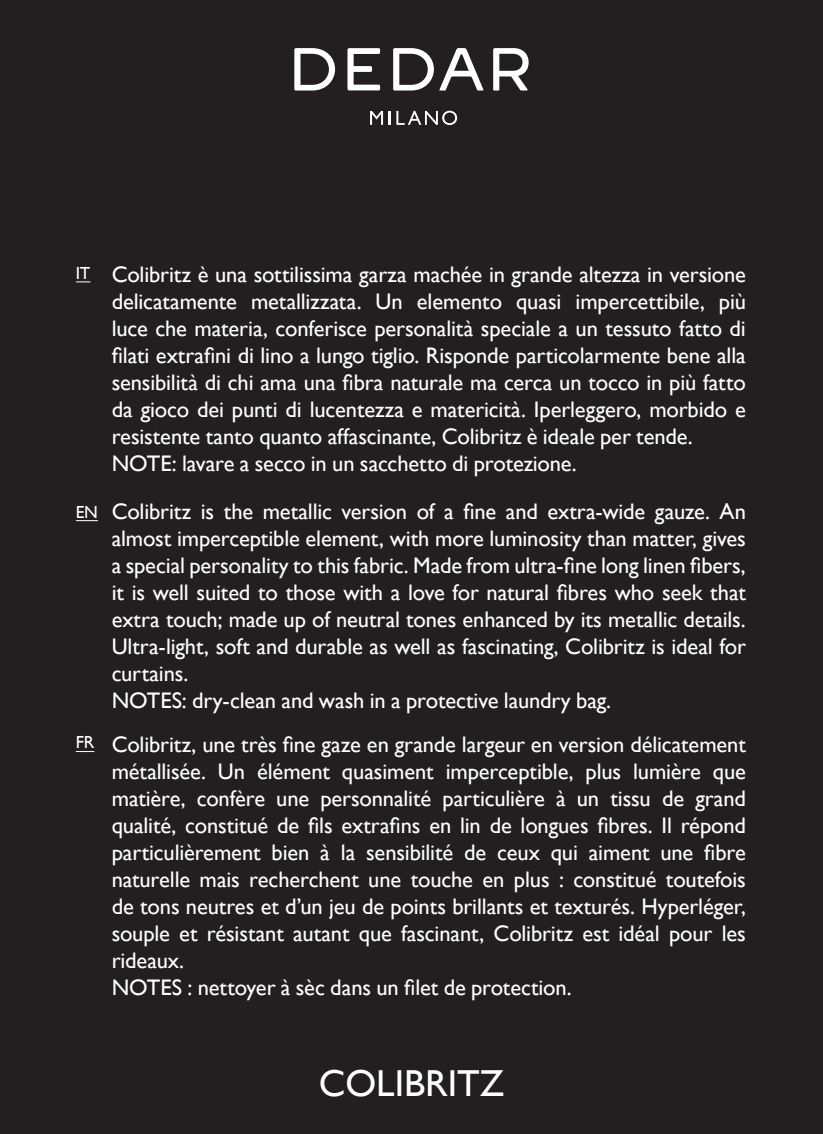
<style>
.page{position:relative;width:823px;height:1134px;background:#fff}
.page>*{position:absolute;margin:0;border:0;box-sizing:border-box;transform-origin:0 0}
.t1{font:37.5px "Gill Sans";color:#fff}
.t2{font:22.5px/27px "Gill Sans";letter-spacing:-.005em;color:#fff;text-align:justify}
.t3{font:17.5px "Gill Sans";color:#fff}
</style>
<div class="page">
<div style="left:0;top:0;width:822px;height:1134px;background:#231f20"></div>
<svg style="left:347px;top:48px;width:33px;height:42px"></svg>
<svg style="left:294px;top:48px;width:41px;height:43px"></svg>
<svg style="left:393px;top:48px;width:40px;height:43px"></svg>
<svg style="left:493px;top:48px;width:35px;height:43px"></svg>
<svg style="left:439px;top:48px;width:44px;height:42px"></svg>
<svg style="left:370px;top:111px;width:20px;height:14px"></svg>
<svg style="left:396px;top:111px;width:61px;height:14px"></svg>
<svg style="left:76px;top:281px;width:14px;height:1px"></svg>
<svg style="left:76px;top:520px;width:22px;height:1px"></svg>
<svg style="left:76px;top:751px;width:18px;height:1px"></svg>
<p class="t3" style="left:76px;top:263px;width:16px">IT</p>
<p class="t2" style="left:112px;top:262px;width:635px">Colibritz è una sottilissima garza machée in grande altezza in versione delicatamente metallizzata. Un elemento quasi impercettibile, più luce che materia, conferisce personalità speciale a un tessuto fatto di filati extrafini di lino a lungo tiglio. Risponde particolarmente bene alla sensibilità di chi ama una fibra naturale ma cerca un tocco in più fatto da gioco dei punti di lucentezza e matericità. Iperleggero, morbido e resistente tanto quanto affascinante, Colibritz è ideale per tende.</p>
<p class="t2" style="left:112px;top:451px;width:466px">NOTE: lavare a secco in un sacchetto di protezione.</p>
<p class="t3" style="left:76px;top:501px;width:24px">EN</p>
<p class="t2" style="left:112px;top:498px;width:635px">Colibritz is the metallic version of a fine and extra-wide gauze. An almost imperceptible element, with more luminosity than matter, gives a special personality to this fabric. Made from ultra-fine long linen fibers, it is well suited to those with a love for natural fibres who seek that extra touch; made up of neutral tones enhanced by its metallic details.<br>Ultra-light, soft and durable as well as fascinating, Colibritz is ideal for curtains.</p>
<p class="t2" style="left:112px;top:687px;width:500px">NOTES: dry-clean and wash in a protective laundry bag.</p>
<p class="t3" style="left:76px;top:732px;width:20px">FR</p>
<p class="t2" style="left:112px;top:731px;width:635px">Colibritz, une très fine gaze en grande largeur en version délicatement métallisée. Un élément quasiment imperceptible, plus lumière que matière, confère une personnalité particulière à un tissu de grand qualité, constitué de fils extrafins en lin de longues fibres. Il répond particulièrement bien à la sensibilité de ceux qui aiment une fibre naturelle mais recherchent une touche en plus : constitué toutefois de tons neutres et d’un jeu de points brillants et texturés. Hyperléger, souple et résistant autant que fascinant, Colibritz est idéal pour les rideaux.</p>
<p class="t2" style="left:112px;top:974px;width:461px">NOTES : nettoyer à sèc dans un filet de protection.</p>
<p class="t1" style="left:318px;top:1062px;width:187px">COLIBRITZ</p>
</div>
